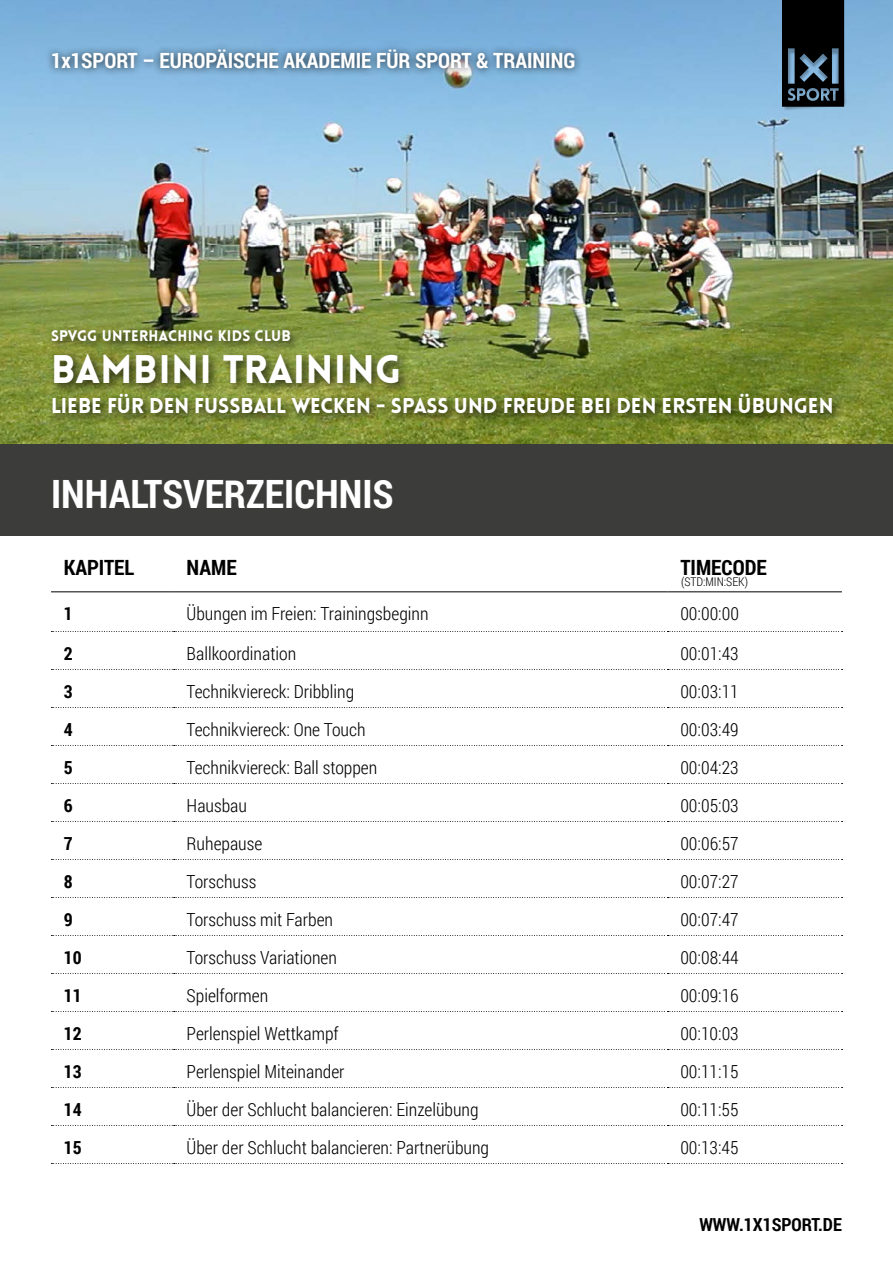
<style>
.page{position:relative;width:893px;height:1263px;background:#fff}
.page>*{position:absolute;margin:0;border:0;box-sizing:border-box;transform-origin:0 0}
.t1{font:700 39px "Roboto Condensed";color:#fff}
.t2{font:900 39px "Lovelo";letter-spacing:.025em;color:#fff}
.t3{font:900 21px "Lovelo";color:#fff}
.t4{font:700 21px "Roboto Condensed";color:#fff}
.t5{font:700 21px "Roboto Condensed";color:#000}
.t6{font:300 18px "Roboto Condensed";color:#000}
.t7{font:700 18px "Roboto Condensed";color:#000}
.t8{font:900 15px "Lovelo";letter-spacing:.015em;color:#fff}
.t9{font:300 12px "Roboto Condensed";color:#000}
</style>
<div class="page">
<img style="left:0;top:0;width:893px;height:444px">
<div style="left:46px;top:325px;width:797px;height:100px;background:#000;opacity:.75"></div>
<svg style="left:51px;top:631px;width:792px;height:1px"></svg>
<svg style="left:51px;top:669px;width:792px;height:1px"></svg>
<svg style="left:51px;top:707px;width:792px;height:1px"></svg>
<svg style="left:51px;top:745px;width:792px;height:1px"></svg>
<svg style="left:51px;top:783px;width:792px;height:1px"></svg>
<svg style="left:51px;top:821px;width:792px;height:1px"></svg>
<svg style="left:51px;top:859px;width:792px;height:1px"></svg>
<svg style="left:51px;top:897px;width:792px;height:1px"></svg>
<svg style="left:51px;top:935px;width:792px;height:1px"></svg>
<svg style="left:51px;top:973px;width:792px;height:1px"></svg>
<svg style="left:51px;top:1011px;width:792px;height:1px"></svg>
<svg style="left:51px;top:1049px;width:792px;height:1px"></svg>
<svg style="left:51px;top:1087px;width:792px;height:1px"></svg>
<svg style="left:51px;top:1125px;width:792px;height:1px"></svg>
<svg style="left:51px;top:1163px;width:792px;height:1px"></svg>
<hr style="left:51px;top:591px;width:123px;height:1px;background:#000">
<hr style="left:174px;top:591px;width:494px;height:1px;background:#000">
<hr style="left:668px;top:591px;width:174px;height:1px;background:#000">
<div style="left:0;top:444px;width:893px;height:92px;background:#3c3c3b"></div>
<img style="left:778px;top:8px;width:74px;height:108px">
<svg style="left:782px;top:0;width:62px;height:107px;background:#151d23"></svg>
<div style="left:44px;top:41px;width:539px;height:35px;background:#000;opacity:.75"></div>
<p class="t4" style="left:51px;top:46px;width:526px">1x1SPORT – EUROPÄISCHE AKADEMIE FÜR SPORT &amp; TRAINING</p>
<p class="t8" style="left:51px;top:327px;width:241px">SPVGG UNTERHACHING KIDS CLUB</p>
<h1 class="t2" style="left:51px;top:345px;width:352px">BAMBINI TRAINING</h1>
<p class="t3" style="left:51px;top:393px;width:784px">LIEBE FÜR DEN FUSSBALL WECKEN - SPASS UND FREUDE BEI DEN ERSTEN ÜBUNGEN</p>
<h1 class="t1" style="left:51px;top:466px;width:344px">INHALTSVERZEICHNIS</h1>
<p class="t5" style="left:64px;top:553px;width:72px">KAPITEL</p>
<p class="t5" style="left:187px;top:553px;width:52px">NAME</p>
<p class="t5" style="left:680px;top:553px;width:88px">TIMECODE</p>
<p class="t7" style="left:64px;top:601px;width:10px">1</p>
<p class="t6" style="left:187px;top:601px;width:243px">Übungen im Freien: Trainingsbeginn</p>
<p class="t6" style="left:680px;top:601px;width:60px">00:00:00</p>
<p class="t7" style="left:64px;top:641px;width:10px">2</p>
<p class="t6" style="left:187px;top:641px;width:111px">Ballkoordination</p>
<p class="t6" style="left:680px;top:641px;width:60px">00:01:43</p>
<p class="t7" style="left:64px;top:679px;width:10px">3</p>
<p class="t6" style="left:187px;top:679px;width:169px">Technikviereck: Dribbling</p>
<p class="t6" style="left:680px;top:679px;width:60px">00:03:11</p>
<p class="t7" style="left:64px;top:717px;width:10px">4</p>
<p class="t6" style="left:187px;top:717px;width:180px">Technikviereck: One Touch</p>
<p class="t6" style="left:680px;top:717px;width:60px">00:03:49</p>
<p class="t7" style="left:64px;top:755px;width:10px">5</p>
<p class="t6" style="left:187px;top:755px;width:192px">Technikviereck: Ball stoppen</p>
<p class="t6" style="left:680px;top:755px;width:60px">00:04:23</p>
<p class="t7" style="left:64px;top:793px;width:10px">6</p>
<p class="t6" style="left:187px;top:793px;width:62px">Hausbau</p>
<p class="t6" style="left:680px;top:793px;width:60px">00:05:03</p>
<p class="t7" style="left:64px;top:831px;width:10px">7</p>
<p class="t6" style="left:187px;top:831px;width:77px">Ruhepause</p>
<p class="t6" style="left:680px;top:831px;width:60px">00:06:57</p>
<p class="t7" style="left:64px;top:869px;width:10px">8</p>
<p class="t6" style="left:187px;top:869px;width:71px">Torschuss</p>
<p class="t6" style="left:680px;top:869px;width:60px">00:07:27</p>
<p class="t7" style="left:64px;top:907px;width:10px">9</p>
<p class="t6" style="left:187px;top:907px;width:148px">Torschuss mit Farben</p>
<p class="t6" style="left:680px;top:907px;width:60px">00:07:47</p>
<p class="t7" style="left:64px;top:945px;width:19px">10</p>
<p class="t6" style="left:187px;top:945px;width:152px">Torschuss Variationen</p>
<p class="t6" style="left:680px;top:945px;width:60px">00:08:44</p>
<p class="t7" style="left:64px;top:983px;width:19px">11</p>
<p class="t6" style="left:187px;top:983px;width:83px">Spielformen</p>
<p class="t6" style="left:680px;top:983px;width:60px">00:09:16</p>
<p class="t7" style="left:64px;top:1021px;width:19px">12</p>
<p class="t6" style="left:187px;top:1021px;width:154px">Perlenspiel Wettkampf</p>
<p class="t6" style="left:680px;top:1021px;width:60px">00:10:03</p>
<p class="t7" style="left:64px;top:1059px;width:19px">13</p>
<p class="t6" style="left:187px;top:1059px;width:159px">Perlenspiel Miteinander</p>
<p class="t6" style="left:680px;top:1059px;width:60px">00:11:15</p>
<p class="t7" style="left:64px;top:1097px;width:19px">14</p>
<p class="t6" style="left:187px;top:1097px;width:294px">Über der Schlucht balancieren: Einzelübung</p>
<p class="t6" style="left:680px;top:1097px;width:60px">00:11:55</p>
<p class="t7" style="left:64px;top:1135px;width:19px">15</p>
<p class="t6" style="left:187px;top:1135px;width:304px">Über der Schlucht balancieren: Partnerübung</p>
<p class="t6" style="left:680px;top:1135px;width:60px">00:13:45</p>
<p class="t9" style="left:681px;top:574px;width:68px">(STD:MIN:SEK)</p>
<p class="t7" style="left:699px;top:1212px;width:144px">WWW.1X1SPORT.DE</p>
</div>
